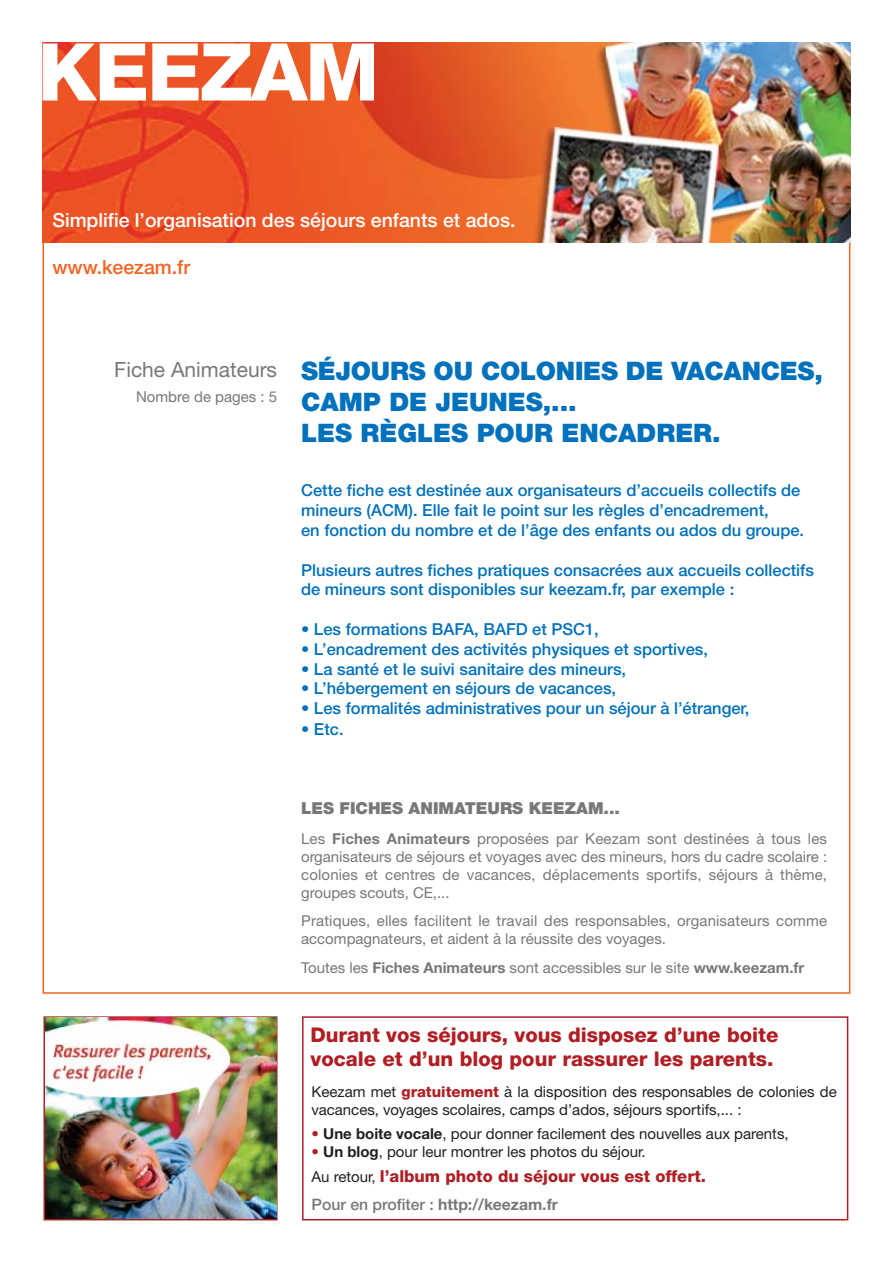
<style>
.page{position:relative;width:893px;height:1263px;background:#fff}
.page>*{position:absolute;margin:0;border:0;box-sizing:border-box;transform-origin:0 0}
.t1{font:800 79.8px "Helvetica Neue";letter-spacing:-.025em;color:#fff}
.t2{font:900 25.5px/30.6px "Helvetica Neue";color:#0071bc}
.t3{font:21px "Helvetica Neue";color:#76787a}
.t4{font:800 20.25px/24.3px "Helvetica Neue";color:#b01e23}
.t5{font:500 19.5px "Helvetica Neue";color:#fff}
.t6{font:500 19.5px "Helvetica Neue";color:#f26423}
.t7{font:500 16.5px/19.8px "Helvetica Neue";color:#0071bc}
.t8{font:800 16.5px "Helvetica Neue CE";color:#b01e23}
.t9{font:900 16.5px "Helvetica Neue";color:#76787a}
.t10{font:700 15.75px "Helvetica Neue CE";color:#76787a}
.t11{font:15px/18px "Helvetica Neue";color:#76787a;text-align:justify}
.t12{font:15px/18px "Helvetica Neue CE";color:#231f20}
.s1{font-weight:700}
.s2{font-weight:800;color:#b01e23}
.s3{color:#b01e23}
.s4{font-weight:400;font-size:15px;color:#231f20}
.s5{font-weight:500}
</style>
<div class="page">
<img style="left:43px;top:43px;width:807px;height:199px">
<svg style="left:43px;top:1016px;width:806px;height:205px"></svg>
<img style="left:45px;top:1018px;width:231px;height:201px">
<h1 class="t1" style="left:37px;top:44px;width:343px">KEEZAM</h1>
<p class="t5" style="left:52px;top:213px;width:465px">Simplifie l’organisation des séjours enfants et ados.</p>
<p class="t6" style="left:52px;top:260px;width:139px">www.keezam.fr</p>
<p class="t3" style="left:114px;top:362px;width:164px">Fiche Animateurs</p>
<p class="t11" style="left:136px;top:389px;width:143px">Nombre de pages : 5</p>
<h2 class="t2" style="left:301px;top:358px;width:523px">SÉJOURS OU COLONIES DE VACANCES,<br>CAMP DE JEUNES,...<br>LES RÈGLES POUR ENCADRER.</h2>
<p class="t7" style="left:301px;top:482px;width:505px">Cette fiche est destinée aux organisateurs d’accueils collectifs de mineurs (ACM). Elle fait le point sur les règles d’encadrement,<br>en fonction du nombre et de l’âge des enfants ou ados du groupe.</p>
<p class="t7" style="left:301px;top:561px;width:514px">Plusieurs autres fiches pratiques consacrées aux accueils collectifs de mineurs sont disponibles sur keezam.fr, par exemple :</p>
<p class="t7" style="left:301px;top:621px;width:299px">• Les formations BAFA, BAFD et PSC1,</p>
<p class="t7" style="left:301px;top:641px;width:408px">• L’encadrement des activités physiques et sportives,</p>
<p class="t7" style="left:301px;top:660px;width:326px">• La santé et le suivi sanitaire des mineurs,</p>
<p class="t7" style="left:301px;top:680px;width:317px">• L’hébergement en séjours de vacances,</p>
<p class="t7" style="left:301px;top:700px;width:450px">• Les formalités administratives pour un séjour à l’étranger,</p>
<p class="t7" style="left:301px;top:721px;width:44px">• Etc.</p>
<p class="t9" style="left:301px;top:802px;width:320px">LES FICHES ANIMATEURS KEEZAM...</p>
<p class="t11" style="left:301px;top:831px;width:527px">Les <span class="s1">Fiches Animateurs</span> proposées par Keezam sont destinées à tous les organisateurs de séjours et voyages avec des mineurs, hors du cadre scolaire : colonies et centres de vacances, déplacements sportifs, séjours à thème, groupes scouts, CE,...</p>
<p class="t11" style="left:301px;top:913px;width:527px">Pratiques, elles facilitent le travail des responsables, organisateurs comme accompagnateurs, et aident à la réussite des voyages.</p>
<p class="t11" style="left:301px;top:960px;width:505px">Toutes les <span class="s1">Fiches Animateurs</span> sont accessibles sur le site <span class="s1">www.keezam.fr</span></p>
<p class="t4" style="left:311px;top:1024px;width:469px">Durant vos séjours, vous disposez d’une boite vocale et d’un blog pour rassurer les parents.</p>
<p class="t12" style="left:312px;top:1084px;width:527px">Keezam met <span class="s2">gratuitement</span> à la disposition des responsables de colonies de vacances, voyages scolaires, camps d’ados, séjours sportifs,... :</p>
<p class="t12" style="left:312px;top:1126px;width:479px"><span class="s3">•</span> <span class="s1">Une boite vocale</span>, pour donner facilement des nouvelles aux parents,</p>
<p class="t12" style="left:312px;top:1144px;width:336px"><span class="s3">•</span> <span class="s1">Un blog</span>, pour leur montrer les photos du séjour.</p>
<p class="t8" style="left:312px;top:1170px;width:396px"><span class="s4">Au retour,</span> l’album photo du séjour vous est offert.</p>
<p class="t10" style="left:312px;top:1198px;width:248px"><span class="s5">Pour en profiter :</span> http://keezam.fr</p>
</div>
